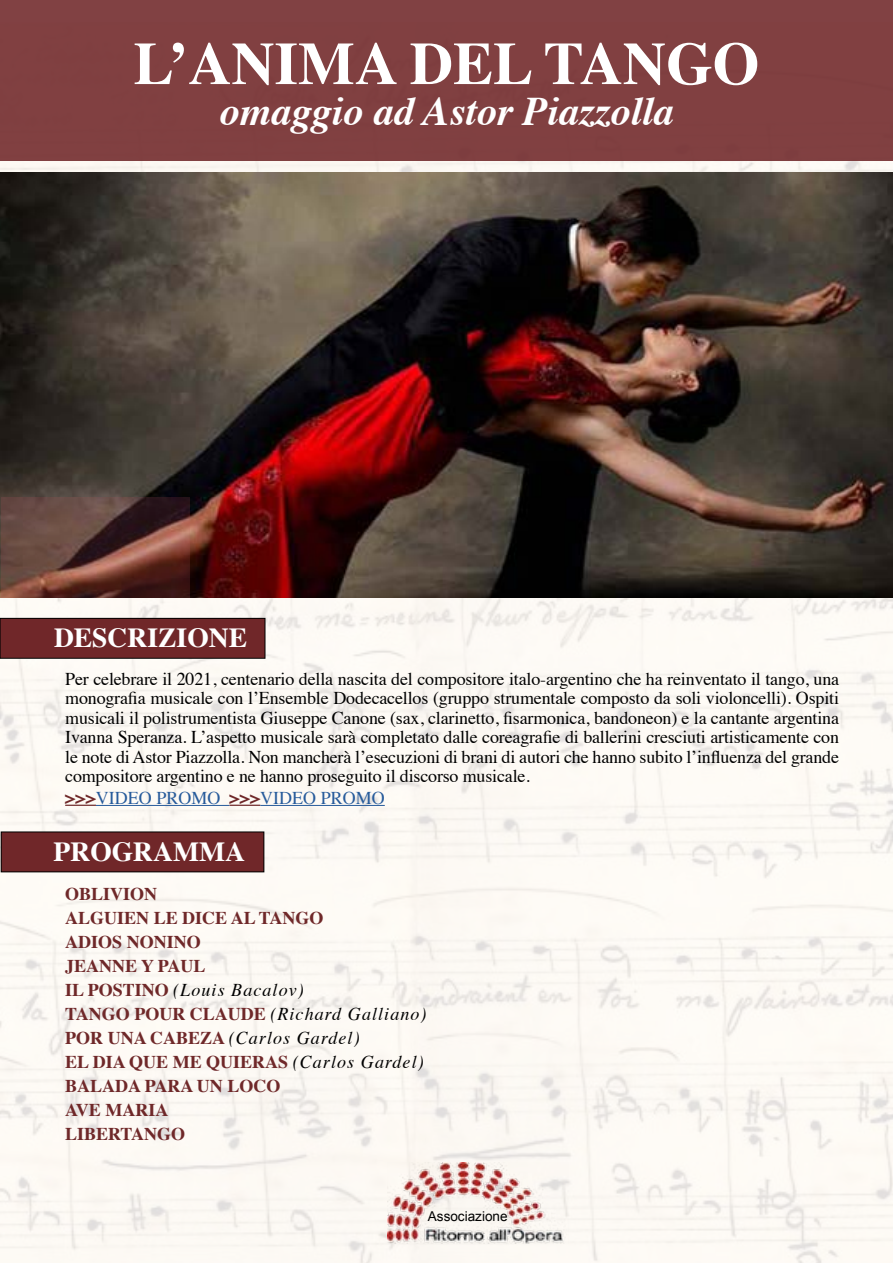
<style>
.page{position:relative;width:893px;height:1263px;background:#fff}
.page>*{position:absolute;margin:0;border:0;box-sizing:border-box;transform-origin:0 0}
.t1{font:700 60px "Times";color:#fff}
.t2{font:italic 700 40.5px "Times";color:#fff}
.t3{font:700 27.6px "Times";color:#fff}
.t4{font:18px/19.5px "Times";letter-spacing:-.01em;color:#000;text-align:justify}
.t5{font:700 18px/24px "Times";color:#6f2829}
.t6{font:18px "Times";color:#275b9b}
.t7{font:13.5px "Arial";color:#000}
.s1{font-weight:700;color:#6f2829}
.s2{font-weight:400;font-style:italic;color:#000}
</style>
<div class="page">
<img style="left:0;top:22px;width:893px;height:1241px">
<div style="left:1px;top:1px;width:892px;height:160px;background:#814041"></div>
<img style="left:387px;top:1162px;width:181px;height:81px">
<img style="left:0;top:172px;width:893px;height:426px">
<div style="left:1px;top:832px;width:263px;height:40px;background:#702729"></div>
<div style="left:1px;top:832px;width:263px;height:40px;border:1px solid #000"></div>
<div style="left:0;top:618px;width:265px;height:40px;background:#702729"></div>
<div style="left:0;top:618px;width:265px;height:40px;border:1px solid #000"></div>
<svg style="left:1px;top:497px;width:188px;height:101px;background:#633e37"></svg>
<hr style="left:65px;top:805px;width:31px;height:1px;background:#6f2829">
<hr style="left:96px;top:805px;width:133px;height:1px;background:#275b9b">
<hr style="left:229px;top:805px;width:31px;height:1px;background:#6f2829">
<hr style="left:260px;top:805px;width:125px;height:1px;background:#275b9b">
<h1 class="t1" style="left:134px;top:6px;width:627px">L’ANIMA DEL TANGO</h1>
<h2 class="t2" style="left:219px;top:73px;width:456px">omaggio ad Astor Piazzolla</h2>
<h3 class="t3" style="left:54px;top:611px;width:195px">DESCRIZIONE</h3>
<p class="t4" style="left:65px;top:668px;width:775px">Per celebrare il 2021, centenario della nascita del compositore italo-argentino che ha reinventato il tango, una monografia musicale con l’Ensemble Dodecacellos (gruppo strumentale composto da soli violoncelli). Ospiti musicali il polistrumentista Giuseppe Canone (sax, clarinetto, fisarmonica, bandoneon) e la cantante argentina Ivanna Speranza. L’aspetto musicale sarà completato dalle coreagrafie di ballerini cresciuti artisticamente con le note di Astor Piazzolla. Non mancherà l’esecuzioni di brani di autori che hanno subito l’influenza del grande compositore argentino e ne hanno proseguito il discorso musicale.</p>
<p class="t6" style="left:65px;top:781px;width:321px"><span class="s1">&gt;&gt;&gt;</span>VIDEO PROMO <span class="s1">&gt;&gt;&gt;</span>VIDEO PROMO</p>
<h3 class="t3" style="left:54px;top:825px;width:193px">PROGRAMMA</h3>
<p class="t5" style="left:65px;top:880px;width:363px">OBLIVION<br>ALGUIEN LE DICE AL TANGO<br>ADIOS NONINO<br>JEANNE Y PAUL<br>IL POSTINO <span class="s2">(Louis Bacalov)<br></span>TANGO POUR CLAUDE <span class="s2">(Richard Galliano)<br></span>POR UNA CABEZA <span class="s2">(Carlos Gardel)<br></span>EL DIA QUE ME QUIERAS <span class="s2">(Carlos Gardel)<br></span>BALADA PARA UN LOCO<br>AVE MARIA<br>LIBERTANGO</p>
<p class="t7" style="left:428px;top:1207px;width:81px">Associazione</p>
</div>
